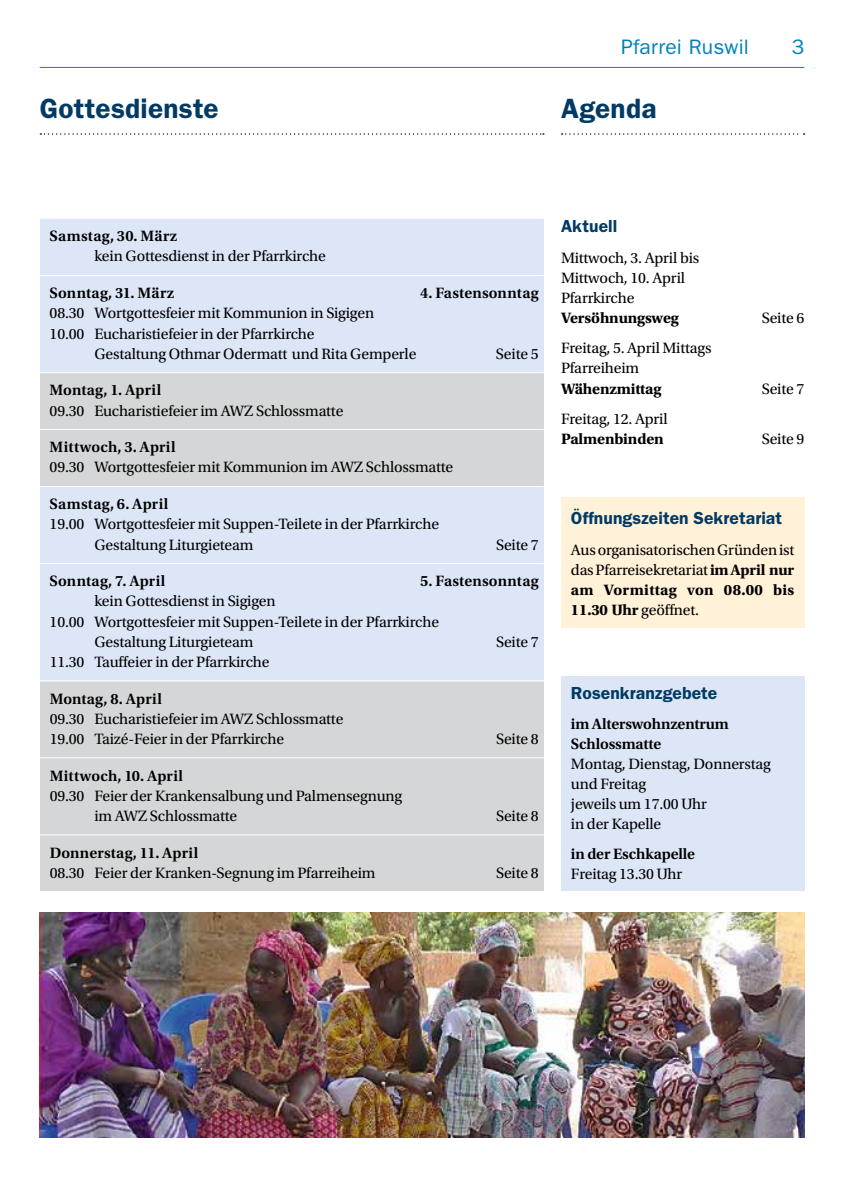
<style>
.page{position:relative;width:844px;height:1191px;background:#fff}
.page>*{position:absolute;margin:0;border:0;box-sizing:border-box;transform-origin:0 0}
.t1{font:600 28px "ITC Franklin Gothic Std";letter-spacing:.01em;color:#003a65}
.t2{font:21px "ITC Franklin Gothic Std";letter-spacing:.01em;color:#0080ba}
.t3{font:600 17.5px "ITC Franklin Gothic Std";letter-spacing:.005em;color:#003a65}
.t4{font:15.75px/20.1px "Utopia Std";letter-spacing:-.01em;color:#000}
.t5{font:600 15.75px "Utopia Std";letter-spacing:.01em;color:#000}
.t6{font:600 15.75px/20.1px "Utopia Std";letter-spacing:-.01em;color:#000}
.t7{font:700 15.75px "Utopia Std";letter-spacing:-.01em;color:#000}
.s1{font-weight:700}
</style>
<div class="page">
<hr style="left:40px;top:67px;width:764px;height:1px;background:#0080ba">
<div style="left:40px;top:218px;width:503px;height:673px;background:#d5d6d7"></div>
<svg style="left:40px;top:133px;width:504px;height:2px"></svg>
<svg style="left:561px;top:133px;width:243px;height:2px"></svg>
<div style="left:40px;top:219px;width:503px;height:154px;background:#dce6f7"></div>
<div style="left:40px;top:487px;width:503px;height:194px;background:#dce6f7"></div>
<hr style="left:40px;top:218px;width:503px;height:1px;background:#fff">
<hr style="left:40px;top:275px;width:503px;height:1px;background:#fff">
<hr style="left:40px;top:372px;width:503px;height:1px;background:#fff">
<hr style="left:40px;top:429px;width:503px;height:1px;background:#fff">
<hr style="left:40px;top:486px;width:503px;height:1px;background:#fff">
<hr style="left:40px;top:563px;width:503px;height:1px;background:#fff">
<hr style="left:40px;top:680px;width:503px;height:1px;background:#fff">
<hr style="left:40px;top:757px;width:503px;height:1px;background:#fff">
<hr style="left:40px;top:834px;width:503px;height:1px;background:#fff">
<div style="left:561px;top:676px;width:243px;height:215px;background:#dce6f7"></div>
<div style="left:561px;top:497px;width:243px;height:130px;background:#fff2d8"></div>
<img style="left:40px;top:912px;width:764px;height:225px">
<h2 class="t2" style="left:621px;top:35px;width:129px">Pfarrei Ruswil</h2>
<h2 class="t2" style="left:791px;top:35px;width:14px">3</h2>
<h1 class="t1" style="left:40px;top:92px;width:180px">Gottesdienste</h1>
<h1 class="t1" style="left:561px;top:92px;width:97px">Agenda</h1>
<p class="t5" style="left:50px;top:227px;width:129px">Samstag, 30. März</p>
<p class="t4" style="left:94px;top:247px;width:233px">kein Gottesdienst in der Pfarrkirche</p>
<p class="t5" style="left:50px;top:284px;width:126px">Sonntag, 31. März</p>
<p class="t5" style="left:420px;top:284px;width:120px">4. Fastensonntag</p>
<p class="t4" style="left:50px;top:303px;width:326px">08.30 Wortgottesfeier mit Kommunion in Sigigen<br>10.00 Eucharistiefeier in der Pfarrkirche</p>
<p class="t4" style="left:94px;top:344px;width:323px">Gestaltung Othmar Odermatt und Rita Gemperle</p>
<p class="t4" style="left:496px;top:344px;width:44px">Seite 5</p>
<p class="t5" style="left:50px;top:381px;width:113px">Montag, 1. April</p>
<p class="t4" style="left:50px;top:401px;width:295px">09.30 Eucharistiefeier im AWZ Schlossmatte</p>
<p class="t5" style="left:50px;top:438px;width:127px">Mittwoch, 3. April</p>
<p class="t4" style="left:50px;top:457px;width:405px">09.30 Wortgottesfeier mit Kommunion im AWZ Schlossmatte</p>
<p class="t5" style="left:50px;top:495px;width:120px">Samstag, 6. April</p>
<p class="t4" style="left:94px;top:514px;width:346px;text-indent:-45px">19.00 Wortgottesfeier mit Suppen-Teilete in der Pfarrkirche<br>Gestaltung Liturgieteam</p>
<p class="t4" style="left:496px;top:534px;width:44px">Seite 7</p>
<p class="t5" style="left:50px;top:572px;width:117px">Sonntag, 7. April</p>
<p class="t5" style="left:420px;top:572px;width:120px">5. Fastensonntag</p>
<p class="t4" style="left:94px;top:591px;width:183px">kein Gottesdienst in Sigigen</p>
<p class="t4" style="left:50px;top:611px;width:391px">10.00 Wortgottesfeier mit Suppen-Teilete in der Pfarrkirche</p>
<p class="t4" style="left:94px;top:632px;width:161px">Gestaltung Liturgieteam</p>
<p class="t4" style="left:496px;top:632px;width:44px">Seite 7</p>
<p class="t4" style="left:50px;top:652px;width:221px">11.30 Tauffeier in der Pfarrkirche</p>
<p class="t5" style="left:50px;top:689px;width:114px">Montag, 8. April</p>
<p class="t4" style="left:50px;top:709px;width:295px">09.30 Eucharistiefeier im AWZ Schlossmatte<br>19.00 Taizé-Feier in der Pfarrkirche</p>
<p class="t4" style="left:496px;top:729px;width:44px">Seite 8</p>
<p class="t5" style="left:50px;top:766px;width:135px">Mittwoch, 10. April</p>
<p class="t4" style="left:94px;top:786px;width:309px;text-indent:-45px">09.30 Feier der Krankensalbung und Palmensegnung im AWZ Schlossmatte</p>
<p class="t4" style="left:496px;top:806px;width:44px">Seite 8</p>
<p class="t5" style="left:50px;top:843px;width:150px">Donnerstag, 11. April</p>
<p class="t4" style="left:50px;top:863px;width:327px">08.30 Feier der Kranken-Segnung im Pfarreiheim</p>
<p class="t4" style="left:496px;top:863px;width:44px">Seite 8</p>
<p class="t3" style="left:561px;top:216px;width:58px">Aktuell</p>
<p class="t4" style="left:561px;top:248px;width:140px">Mittwoch, 3. April bis<br>Mittwoch, 10. April<br>Pfarrkirche</p>
<p class="t7" style="left:561px;top:309px;width:119px">Versöhnungsweg</p>
<p class="t4" style="left:761px;top:308px;width:44px">Seite 6</p>
<p class="t4" style="left:561px;top:338px;width:152px">Freitag, 5. April Mittags<br>Pfarreiheim</p>
<p class="t7" style="left:561px;top:379px;width:102px">Wähenzmittag</p>
<p class="t4" style="left:761px;top:378px;width:44px">Seite 7</p>
<p class="t4" style="left:561px;top:409px;width:108px">Freitag, 12. April</p>
<p class="t7" style="left:561px;top:429px;width:104px">Palmenbinden</p>
<p class="t4" style="left:761px;top:429px;width:44px">Seite 9</p>
<p class="t3" style="left:570px;top:508px;width:213px">Öffnungszeiten Sekretariat</p>
<p class="t4" style="left:570px;top:539px;width:225px;text-align:justify">Aus organisatorischen Gründen ist das Pfarreisekretariat <span class="s1">im April nur am Vormittag von 08.00 bis 11.30 Uhr</span> geöffnet.</p>
<p class="t3" style="left:570px;top:682px;width:148px">Rosenkranzgebete</p>
<p class="t6" style="left:570px;top:713px;width:159px">im Alterswohnzentrum<br>Schlossmatte</p>
<p class="t4" style="left:570px;top:754px;width:201px">Montag, Dienstag, Donnerstag und Freitag<br>jeweils um 17.00 Uhr<br>in der Kapelle</p>
<p class="t6" style="left:570px;top:844px;width:126px">in der Eschkapelle</p>
<p class="t4" style="left:570px;top:864px;width:113px">Freitag 13.30 Uhr</p>
</div>
